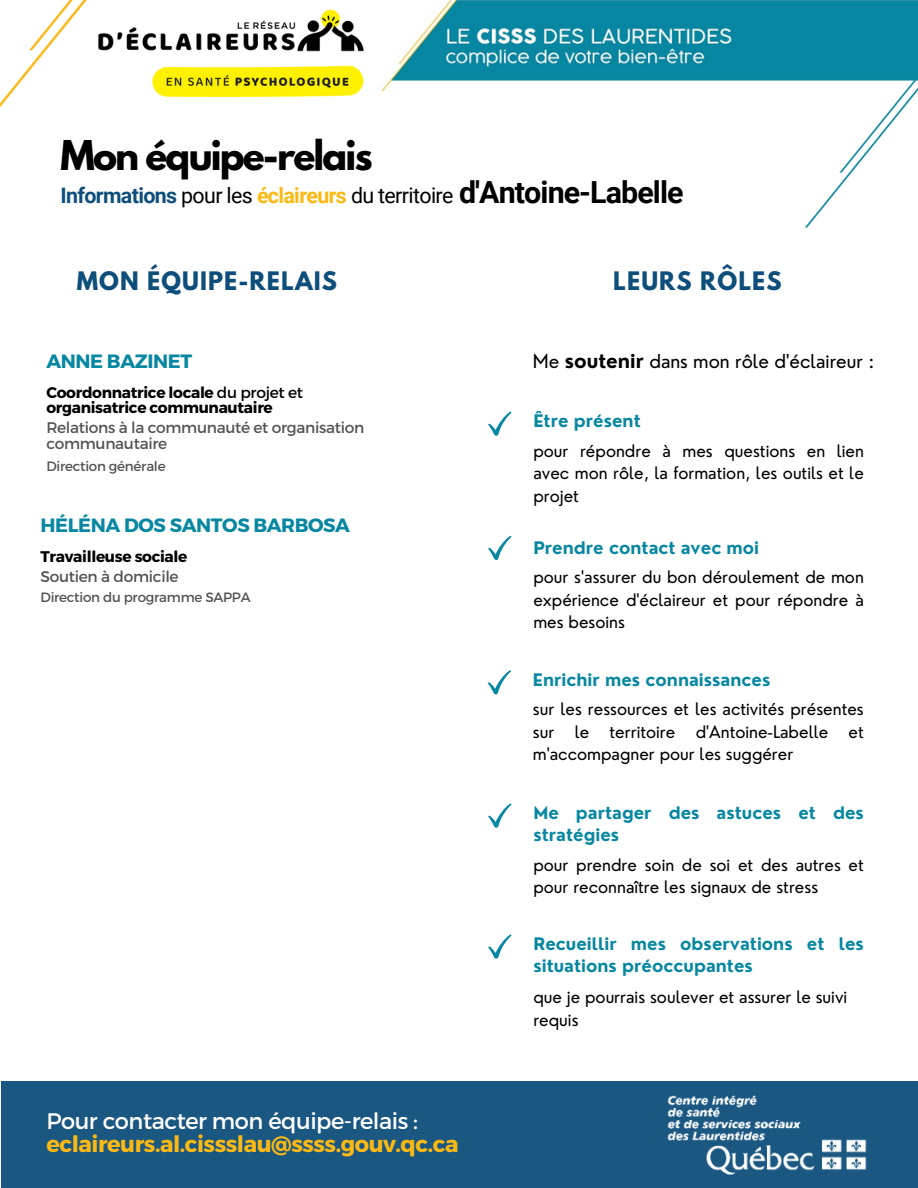
<style>
.page{position:relative;width:918px;height:1188px;background:#fff}
.page>*{position:absolute;margin:0;border:0;box-sizing:border-box;transform-origin:0 0}
.t1{font:700 36.3px "League Spartan";letter-spacing:-.05em;color:#000}
.t2{font:700 30.45px "Roboto";letter-spacing:-.03em;color:#000}
.t3{font:700 22.65px "League Spartan";letter-spacing:.05em;color:#0e4e7b}
.t4{font:700 22.5px/22.5px "Montserrat";letter-spacing:-.02em;color:#fdb913}
.t5{font:21.45px "Roboto";letter-spacing:-.03em;color:#000}
.t6{font:700 19.2px "Montserrat";letter-spacing:-.02em;color:#0787a1}
.t7{font:18.75px "Nourd";color:#000}
.t8{font:16.8px/22.5px "Nourd";color:#000;text-align:justify}
.t9{font:700 16.8px/21.3px "Nourd";color:#0787a1}
.t10{font:700 15.45px/15.5px "Montserrat";letter-spacing:-.02em;color:#000}
.t11{font:15.45px/15.5px "Montserrat";letter-spacing:-.02em;color:#545454}
.t12{font:13.5px "Montserrat";letter-spacing:-.02em;color:#545454}
.s1{font-weight:700;color:#0e4e7b}
.s2{font-weight:700;color:#fdb913}
.s3{font-weight:400}
.s4{font-weight:400;color:#fff}
.s5{font-weight:700}
</style>
<div class="page">
<div style="left:1px;top:1081px;width:917px;height:107px;background:#1a5781"></div>
<img style="left:667px;top:1095px;width:200px;height:80px">
<svg style="left:488px;top:536px;width:24px;height:24px"></svg>
<svg style="left:488px;top:411px;width:24px;height:25px"></svg>
<svg style="left:488px;top:803px;width:24px;height:25px"></svg>
<svg style="left:488px;top:670px;width:23px;height:24px"></svg>
<svg style="left:488px;top:934px;width:24px;height:25px"></svg>
<img style="left:381px;top:0;width:537px;height:92px">
<img style="left:778px;top:76px;width:140px;height:152px">
<img style="left:0;top:0;width:87px;height:108px">
<img style="left:83px;top:5px;width:281px;height:97px">
<h1 class="t1" style="left:60px;top:138px;width:314px">Mon équipe-relais</h1>
<h2 class="t5" style="left:60px;top:183px;width:395px"><span class="s1">Informations</span> pour les <span class="s2">éclaireurs</span> du territoire</h2>
<p class="t2" style="left:459px;top:174px;width:226px">d'Antoine-Labelle</p>
<p class="t3" style="left:77px;top:269px;width:262px">MON ÉQUIPE-RELAIS</p>
<p class="t6" style="left:46px;top:349px;width:147px">ANNE BAZINET</p>
<p class="t10" style="left:46px;top:384px;width:258px">Coordonnatrice locale <span class="s3">du projet et </span>organisatrice communautaire</p>
<p class="t11" style="left:46px;top:419px;width:320px">Relations à la communauté et organisation communautaire</p>
<p class="t12" style="left:46px;top:458px;width:121px">Direction générale</p>
<p class="t6" style="left:41px;top:513px;width:311px">HÉLÉNA DOS SANTOS BARBOSA</p>
<p class="t10" style="left:41px;top:548px;width:148px">Travailleuse sociale</p>
<p class="t11" style="left:41px;top:568px;width:140px">Soutien à domicile</p>
<p class="t12" style="left:41px;top:588px;width:212px">Direction du programme SAPPA</p>
<p class="t4" style="left:46px;top:1109px;width:414px"><span class="s4">Pour contacter mon équipe-relais : </span>eclaireurs.al.cissslau@ssss.gouv.qc.ca</p>
<h6 class="t3" style="left:613px;top:269px;width:170px">LEURS RÔLES</h6>
<h4 class="t7" style="left:533px;top:349px;width:343px">Me <span class="s5">soutenir</span> dans mon rôle d'éclaireur :</h4>
<h3 class="t9" style="left:533px;top:410px;width:109px">Être présent</h3>
<h3 class="t8" style="left:533px;top:439px;width:332px">pour répondre à mes questions en lien avec mon rôle, la formation, les outils et le projet</h3>
<p class="t9" style="left:533px;top:537px;width:227px">Prendre contact avec moi</p>
<p class="t8" style="left:533px;top:566px;width:332px">pour s'assurer du bon déroulement de mon expérience d'éclaireur et pour répondre à mes besoins</p>
<h5 class="t9" style="left:533px;top:669px;width:239px">Enrichir mes connaissances</h5>
<p class="t8" style="left:533px;top:698px;width:332px">sur les ressources et les activités présentes sur le territoire d'Antoine-Labelle et m'accompagner pour les suggérer</p>
<p class="t9" style="left:533px;top:802px;width:332px">Me partager des astuces et des stratégies</p>
<p class="t8" style="left:533px;top:853px;width:332px">pour prendre soin de soi et des autres et pour reconnaître les signaux de stress</p>
<p class="t9" style="left:533px;top:933px;width:332px">Recueillir mes observations et les situations préoccupantes</p>
<p class="t8" style="left:533px;top:986px;width:315px">que je pourrais soulever et assurer le suivi requis</p>
</div>
